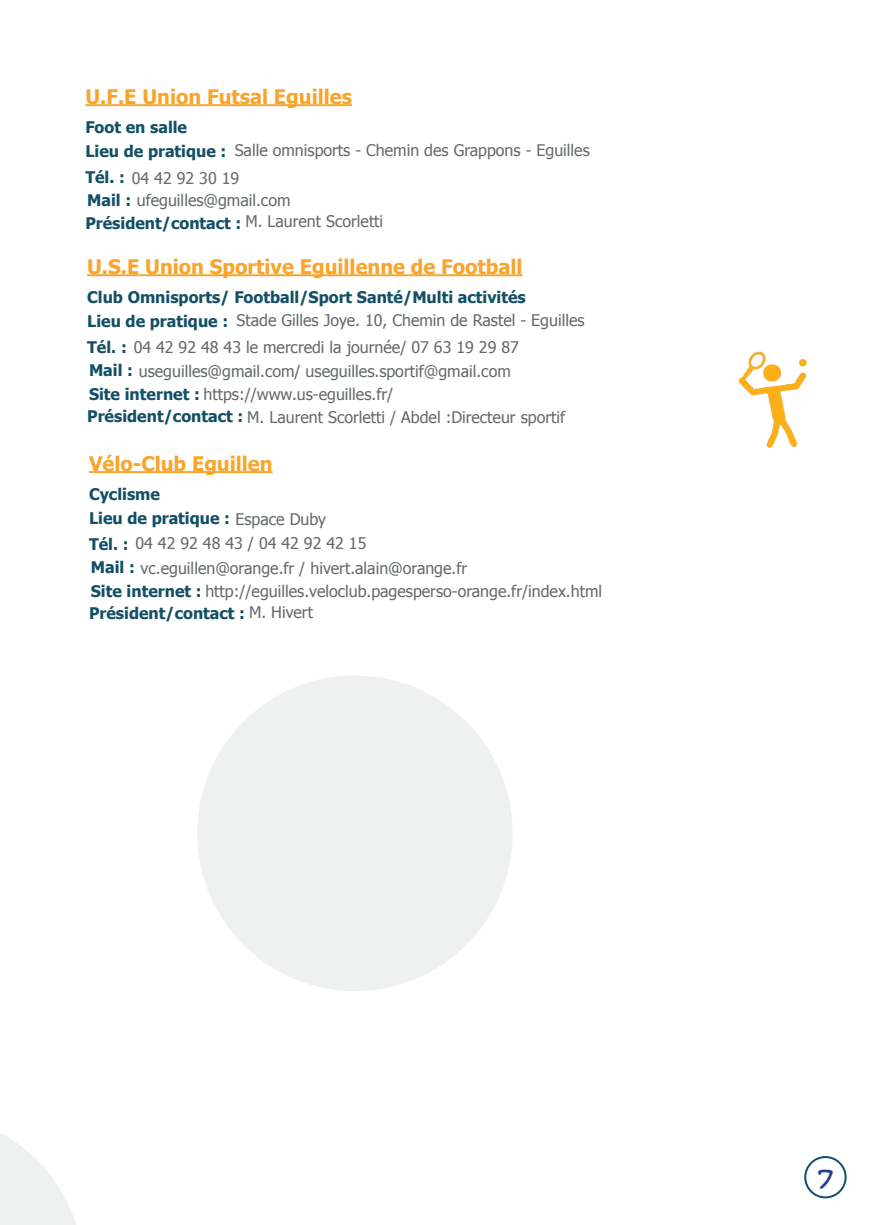
<style>
.page{position:relative;width:876px;height:1225px;background:#fff}
.page>*{position:absolute;margin:0;border:0;box-sizing:border-box;transform-origin:0 0}
.t1{font:28px "Kristen ITC";color:#253f8e}
.t2{font:700 20px "Tahoma";color:#f9a42a}
.t3{font:16px "Tahoma";color:#646969}
.t4{font:700 16px "Tahoma";color:#134f65}
.s1{font-weight:700;color:#134f65}
.s2{font-weight:400;color:#646969}
</style>
<div class="page">
<div style="left:804px;top:1156px;width:43px;height:42px;border:2px solid #134f65;border-radius:50%"></div>
<img style="left:738px;top:351px;width:69px;height:97px">
<hr style="left:85px;top:104px;width:267px;height:2px;background:#f9a42a">
<hr style="left:87px;top:274px;width:435px;height:2px;background:#f9a42a">
<hr style="left:89px;top:471px;width:184px;height:2px;background:#f9a42a">
<svg style="left:0;top:1133px;width:76px;height:92px"></svg>
<div style="left:197px;top:675px;width:316px;height:316px;background:#eff0f0;border-radius:50%"></div>
<p class="t2" style="left:85px;top:82px;width:268px">U.F.E Union Futsal Eguilles</p>
<p class="t4" style="left:85px;top:116px;width:103px">Foot en salle</p>
<p class="t4" style="left:85px;top:140px;width:143px">Lieu de pratique :</p>
<p class="t3" style="left:235px;top:140px;width:357px">Salle omnisports - Chemin des Grappons - Eguilles</p>
<p class="t3" style="left:85px;top:167px;width:155px"><span class="s1">Tél. :</span> 04 42 92 30 19</p>
<p class="t4" style="left:85px;top:212px;width:158px">Président/contact :</p>
<p class="t3" style="left:245px;top:210px;width:139px">M. Laurent Scorletti</p>
<p class="t3" style="left:87px;top:189px;width:205px"><span class="s1">Mail :</span> ufeguilles@gmail.com</p>
<p class="t2" style="left:87px;top:252px;width:437px">U.S.E Union Sportive Eguillenne de Football</p>
<p class="t4" style="left:87px;top:286px;width:440px">Club Omnisports/ Football/Sport Santé/Multi activités</p>
<p class="t4" style="left:87px;top:310px;width:143px">Lieu de pratique :</p>
<p class="t3" style="left:237px;top:310px;width:350px">Stade Gilles Joye. 10, Chemin de Rastel - Eguilles</p>
<p class="t3" style="left:87px;top:336px;width:433px"><span class="s1">Tél. :</span> 04 42 92 48 43 le mercredi la journée/ 07 63 19 29 87</p>
<p class="t3" style="left:89px;top:360px;width:423px"><span class="s1">Mail :</span> useguilles@gmail.com/ useguilles.sportif@gmail.com</p>
<p class="t3" style="left:89px;top:383px;width:306px"><span class="s1">Site internet :</span> https://www.us-eguilles.fr/</p>
<p class="t3" style="left:87px;top:406px;width:480px"><span class="s1">Président/contact :</span> M. Laurent Scorletti / Abdel :Directeur sportif</p>
<p class="t2" style="left:89px;top:449px;width:185px">Vélo-Club Eguillen</p>
<p class="t4" style="left:89px;top:482px;width:72px">Cyclisme</p>
<p class="t4" style="left:89px;top:507px;width:239px">Lieu de pratique : <span class="s2">Espace Duby</span></p>
<p class="t3" style="left:89px;top:533px;width:279px"><span class="s1">Tél. :</span> 04 42 92 48 43 / 04 42 92 42 15</p>
<p class="t3" style="left:91px;top:557px;width:378px"><span class="s1">Mail :</span> vc.eguillen@orange.fr / hivert.alain@orange.fr</p>
<p class="t3" style="left:91px;top:580px;width:513px"><span class="s1">Site internet :</span> http://eguilles.veloclub.pagesperso-orange.fr/index.html</p>
<p class="t4" style="left:89px;top:601px;width:226px">Président/contact : <span class="s2">M. Hivert</span></p>
<h1 class="t1" style="left:818px;top:1159px;width:16px">7</h1>
</div>
